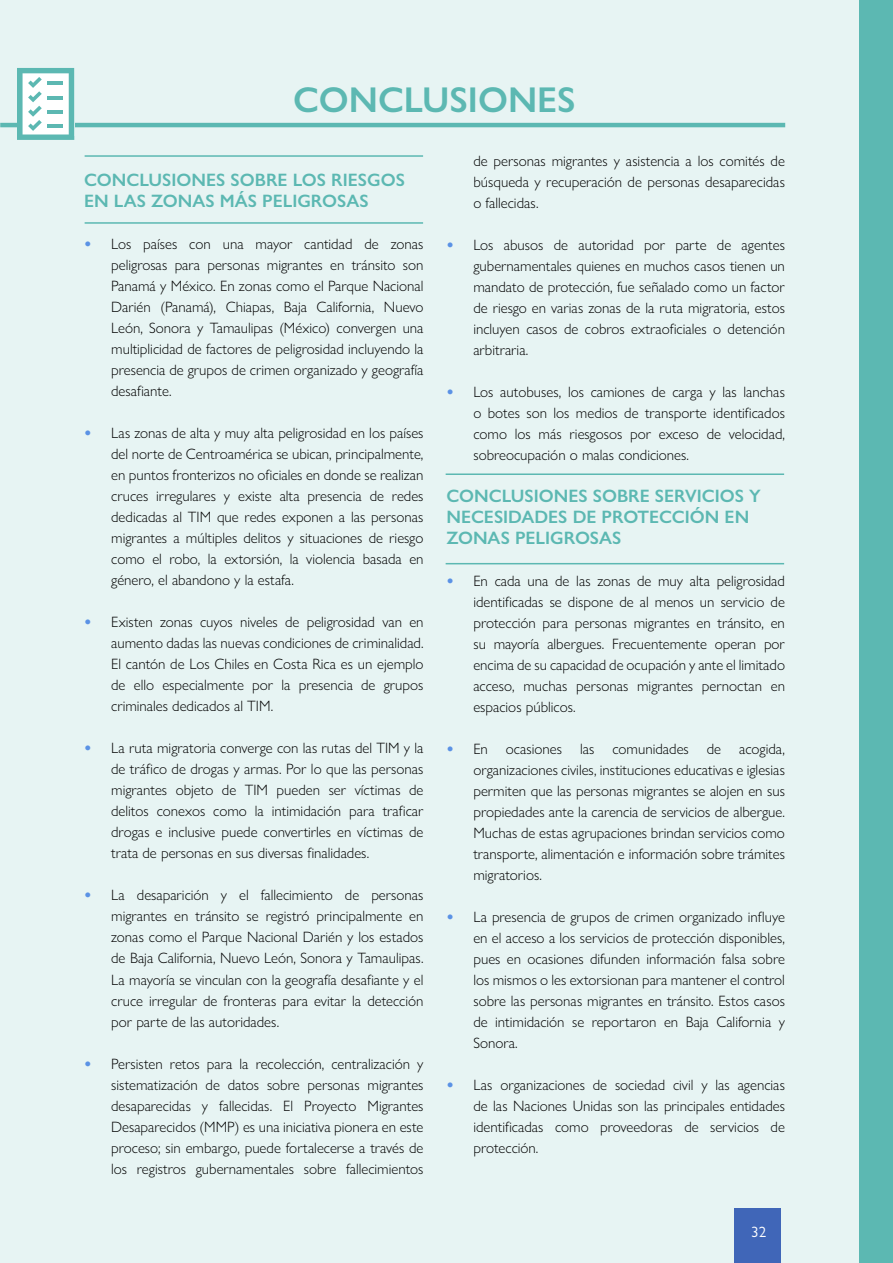
<style>
.page{position:relative;width:893px;height:1263px;background:#e7f4f3}
.page>*{position:absolute;margin:0;border:0;box-sizing:border-box;transform-origin:0 0}
.t1{font:600 36px "Gill Sans Nova";color:#5cb8b2}
.t2{font:600 18px/21px "Gill Sans Nova";color:#5cb8b2}
.t3{font:300 15px/21px "Gill Sans Nova";color:#000;text-align:justify}
.t4{font:15px "Gill Sans Nova";color:#fff}
.s1{font-weight:800;color:#5b92e5}
</style>
<div class="page">
<hr style="left:0;top:123px;width:785px;height:4px;background:#5cb8b2">
<svg style="left:17px;top:68px;width:57px;height:72px;background:#b9e0de"></svg>
<hr style="left:85px;top:222px;width:338px;height:2px;background:#5cb8b2">
<hr style="left:85px;top:155px;width:338px;height:2px;background:#5cb8b2">
<hr style="left:446px;top:563px;width:338px;height:1px;background:#5cb8b2">
<hr style="left:446px;top:473px;width:338px;height:2px;background:#5cb8b2">
<div style="left:734px;top:1209px;width:47px;height:54px;background:#4066b8"></div>
<div style="left:859px;top:0;width:34px;height:1263px;background:#5cb8b2"></div>
<h1 class="t1" style="left:293px;top:78px;width:284px">CONCLUSIONES</h1>
<p class="t2" style="left:84px;top:170px;width:322px">CONCLUSIONES SOBRE LOS RIESGOS<br>EN LAS ZONAS MÁS PELIGROSAS</p>
<p class="t3" style="left:111px;top:234px;width:314px;text-indent:-27px"><span class="s1">•</span> Los países con una mayor cantidad de zonas peligrosas para personas migrantes en tránsito son Panamá y México. En zonas como el Parque Nacional Darién (Panamá), Chiapas, Baja California, Nuevo León, Sonora y Tamaulipas (México) convergen una multiplicidad de factores de peligrosidad incluyendo la presencia de grupos de crimen organizado y geografía desafiante.</p>
<p class="t3" style="left:111px;top:423px;width:314px;text-indent:-27px"><span class="s1">•</span> Las zonas de alta y muy alta peligrosidad en los países del norte de Centroamérica se ubican, principalmente, en puntos fronterizos no oficiales en donde se realizan cruces irregulares y existe alta presencia de redes dedicadas al TIM que redes exponen a las personas migrantes a múltiples delitos y situaciones de riesgo como el robo, la extorsión, la violencia basada en género, el abandono y la estafa.</p>
<p class="t3" style="left:111px;top:612px;width:314px;text-indent:-27px"><span class="s1">•</span> Existen zonas cuyos niveles de peligrosidad van en aumento dadas las nuevas condiciones de criminalidad.<br>El cantón de Los Chiles en Costa Rica es un ejemplo de ello especialmente por la presencia de grupos criminales dedicados al TIM.</p>
<p class="t3" style="left:111px;top:738px;width:314px;text-indent:-27px"><span class="s1">•</span> La ruta migratoria converge con las rutas del TIM y la de tráfico de drogas y armas. Por lo que las personas migrantes objeto de TIM pueden ser víctimas de delitos conexos como la intimidación para traficar drogas e inclusive puede convertirles en víctimas de trata de personas en sus diversas finalidades.</p>
<p class="t3" style="left:111px;top:885px;width:314px;text-indent:-27px"><span class="s1">•</span> La desaparición y el fallecimiento de personas migrantes en tránsito se registró principalmente en zonas como el Parque Nacional Darién y los estados de Baja California, Nuevo León, Sonora y Tamaulipas.<br>La mayoría se vinculan con la geografía desafiante y el cruce irregular de fronteras para evitar la detección por parte de las autoridades.</p>
<p class="t3" style="left:111px;top:1053px;width:314px;text-indent:-27px"><span class="s1">•</span> Persisten retos para la recolección, centralización y sistematización de datos sobre personas migrantes desaparecidas y fallecidas. El Proyecto Migrantes Desaparecidos (MMP) es una iniciativa pionera en este proceso; sin embargo, puede fortalecerse a través de los registros gubernamentales sobre fallecimientos</p>
<p class="t3" style="left:473px;top:150px;width:313px">de personas migrantes y asistencia a los comités de búsqueda y recuperación de personas desaparecidas o fallecidas.</p>
<p class="t3" style="left:473px;top:234px;width:313px;text-indent:-27px"><span class="s1">•</span> Los abusos de autoridad por parte de agentes gubernamentales quienes en muchos casos tienen un mandato de protección, fue señalado como un factor de riesgo en varias zonas de la ruta migratoria, estos incluyen casos de cobros extraoficiales o detención arbitraria.</p>
<p class="t3" style="left:473px;top:381px;width:313px;text-indent:-27px"><span class="s1">•</span> Los autobuses, los camiones de carga y las lanchas o botes son los medios de transporte identificados como los más riesgosos por exceso de velocidad, sobreocupación o malas condiciones.</p>
<p class="t2" style="left:446px;top:485px;width:316px">CONCLUSIONES SOBRE SERVICIOS Y<br>NECESIDADES DE PROTECCIÓN EN<br>ZONAS PELIGROSAS</p>
<p class="t3" style="left:473px;top:570px;width:313px;text-indent:-27px"><span class="s1">•</span> En cada una de las zonas de muy alta peligrosidad identificadas se dispone de al menos un servicio de protección para personas migrantes en tránsito, en su mayoría albergues. Frecuentemente operan por encima de su capacidad de ocupación y ante el limitado acceso, muchas personas migrantes pernoctan en espacios públicos.</p>
<p class="t3" style="left:473px;top:738px;width:313px;text-indent:-27px"><span class="s1">•</span> En ocasiones las comunidades de acogida, organizaciones civiles, instituciones educativas e iglesias permiten que las personas migrantes se alojen en sus propiedades ante la carencia de servicios de albergue.<br>Muchas de estas agrupaciones brindan servicios como transporte, alimentación e información sobre trámites migratorios.</p>
<p class="t3" style="left:473px;top:906px;width:313px;text-indent:-27px"><span class="s1">•</span> La presencia de grupos de crimen organizado influye en el acceso a los servicios de protección disponibles, pues en ocasiones difunden información falsa sobre los mismos o les extorsionan para mantener el control sobre las personas migrantes en tránsito. Estos casos de intimidación se reportaron en Baja California y Sonora.</p>
<p class="t3" style="left:473px;top:1074px;width:313px;text-indent:-27px"><span class="s1">•</span> Las organizaciones de sociedad civil y las agencias de las Naciones Unidas son las principales entidades identificadas como proveedoras de servicios de protección.</p>
<p class="t4" style="left:751px;top:1222px;width:16px">32</p>
</div>
